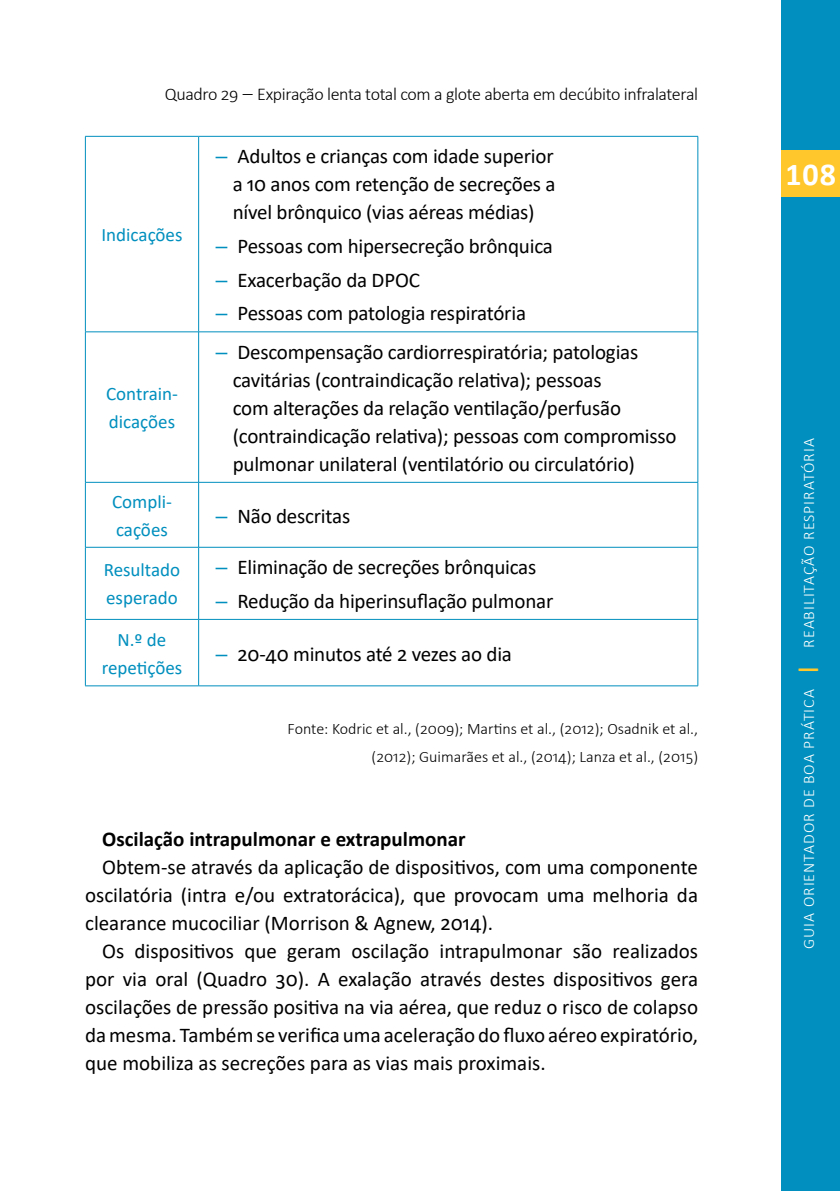
<style>
.page{position:relative;width:840px;height:1191px;background:#fff}
.page>*{position:absolute;margin:0;border:0;box-sizing:border-box;transform-origin:0 0}
.t1{font:700 32px "Calibri";color:#fff}
.t2{font:700 28px "Calibri";color:#fff}
.t3{font:21px/28px "Calibri";letter-spacing:-.01em;color:#000;text-align:justify}
.t4{font:700 21px "Calibri";color:#000}
.t5{font:19px/28px "Calibri";color:#008fbe}
.t6{font:300 18px "Calibri";letter-spacing:-.02em;color:#000}
.t7{font:300 16px/28px "Calibri";color:#000;text-align:right}
.t8{font:300 16px "Calibri";letter-spacing:.06em;color:#fff}
.s1{font-size:20px}
.s2{font-family:"Arial";color:#008fbe}
.s3{font-weight:700;font-size:22px;color:#ffc72c}
</style>
<div class="page">
<div style="left:781px;top:0;width:58px;height:1191px;background:#008fbe"></div>
<div style="left:781px;top:151px;width:58px;height:46px;background:#ffc72c"></div>
<hr style="left:85px;top:136px;width:113px;height:1px;background:#008fbe">
<hr style="left:198px;top:136px;width:499px;height:1px;background:#008fbe">
<hr style="left:198px;top:137px;width:1px;height:194px;background:#008fbe">
<hr style="left:697px;top:137px;width:1px;height:194px;background:#008fbe">
<hr style="left:85px;top:331px;width:113px;height:1px;background:#008fbe">
<hr style="left:198px;top:331px;width:499px;height:1px;background:#008fbe">
<hr style="left:198px;top:332px;width:1px;height:150px;background:#008fbe">
<hr style="left:697px;top:332px;width:1px;height:150px;background:#008fbe">
<hr style="left:85px;top:482px;width:113px;height:1px;background:#008fbe">
<hr style="left:198px;top:482px;width:499px;height:1px;background:#008fbe">
<hr style="left:198px;top:482px;width:1px;height:65px;background:#008fbe">
<hr style="left:697px;top:482px;width:1px;height:65px;background:#008fbe">
<hr style="left:85px;top:547px;width:113px;height:1px;background:#008fbe">
<hr style="left:198px;top:547px;width:499px;height:1px;background:#008fbe">
<hr style="left:198px;top:547px;width:1px;height:72px;background:#008fbe">
<hr style="left:697px;top:547px;width:1px;height:72px;background:#008fbe">
<hr style="left:85px;top:619px;width:113px;height:1px;background:#008fbe">
<hr style="left:198px;top:619px;width:499px;height:1px;background:#008fbe">
<hr style="left:198px;top:619px;width:1px;height:66px;background:#008fbe">
<hr style="left:697px;top:619px;width:1px;height:66px;background:#008fbe">
<hr style="left:85px;top:685px;width:113px;height:1px;background:#008fbe">
<hr style="left:198px;top:685px;width:499px;height:1px;background:#008fbe">
<hr style="left:85px;top:137px;width:1px;height:194px;background:#008fbe">
<hr style="left:85px;top:332px;width:1px;height:150px;background:#008fbe">
<hr style="left:85px;top:482px;width:1px;height:65px;background:#008fbe">
<hr style="left:85px;top:547px;width:1px;height:72px;background:#008fbe">
<hr style="left:85px;top:619px;width:1px;height:66px;background:#008fbe">
<div style="left:781px;top:150px;width:58px;height:46px;background:#ffc72c"></div>
<p class="t6" style="left:165px;top:83px;width:534px">Quadro 29 <span class="s1">–</span> Expiração lenta total com a glote aberta em decúbito infralateral</p>
<p class="t5" style="left:101px;top:220px;width:82px">Indicações</p>
<p class="t5" style="left:106px;top:379px;width:73px">Contrain&shy;dicações</p>
<p class="t5" style="left:112px;top:487px;width:61px">Compli&shy;cações</p>
<p class="t3" style="left:232px;top:142px;width:324px;text-indent:-17px"><span class="s2">–</span> Adultos e crianças com idade superior a 10 anos com retenção de secreções a nível brônquico (vias aéreas médias)</p>
<p class="t3" style="left:215px;top:232px;width:338px"><span class="s2">–</span> Pessoas com hipersecreção brônquica</p>
<p class="t3" style="left:215px;top:265px;width:206px"><span class="s2">–</span> Exacerbação da DPOC</p>
<p class="t3" style="left:215px;top:299px;width:312px"><span class="s2">–</span> Pessoas com patologia respiratória</p>
<p class="t3" style="left:232px;top:337px;width:445px;text-align:left;text-indent:-17px"><span class="s2">–</span> Descompensação cardiorrespiratória; patologias cavitárias (contraindicação relativa); pessoas<br>com alterações da relação ventilação/perfusão (contraindicação relativa); pessoas com compromisso pulmonar unilateral (ventilatório ou circulatório)</p>
<p class="t3" style="left:215px;top:501px;width:136px"><span class="s2">–</span> Não descritas</p>
<p class="t5" style="left:104px;top:555px;width:78px">Resultado esperado</p>
<p class="t3" style="left:215px;top:553px;width:322px"><span class="s2">–</span> Eliminação de secreções brônquicas</p>
<p class="t3" style="left:215px;top:586px;width:339px"><span class="s2">–</span> Redução da hiperinsuflação pulmonar</p>
<p class="t5" style="left:102px;top:625px;width:82px;text-align:center">N.º de repetições</p>
<p class="t3" style="left:215px;top:639px;width:298px"><span class="s2">–</span> 20-40 minutos até 2 vezes ao dia</p>
<p class="t7" style="left:287px;top:714px;width:412px">Fonte: Kodric et al., (2009); Martins et al., (2012); Osadnik et al., (2012); Guimarães et al., (2014); Lanza et al., (2015)</p>
<p class="t4" style="left:102px;top:824px;width:364px">Oscilação intrapulmonar e extrapulmonar</p>
<p class="t3" style="left:85px;top:852px;width:614px;text-indent:17px">Obtem-se através da aplicação de dispositivos, com uma componente oscilatória (intra e/ou extratorácica), que provocam uma melhoria da clearance mucociliar (Morrison &amp; Agnew, 2014).</p>
<p class="t3" style="left:85px;top:936px;width:614px;text-indent:17px">Os dispositivos que geram oscilação intrapulmonar são realizados por via oral (Quadro 30). A exalação através destes dispositivos gera oscilações de pressão positiva na via aérea, que reduz o risco de colapso da mesma. Também se verifica uma aceleração do fluxo aéreo expiratório, que mobiliza as secreções para as vias mais proximais.</p>
<h1 class="t1" style="left:785px;top:152px;width:52px">108</h1>
<h2 class="t2" style="left:788px;top:156px;width:46px">108</h2>
<p class="t8" style="left:798px;top:948px;width:512px;rotate:-90deg">GUIA ORIENTADOR DE BOA PRÁTICA <span class="s3">|</span> REABILITAÇÃO RESPIRATÓRIA</p>
</div>
